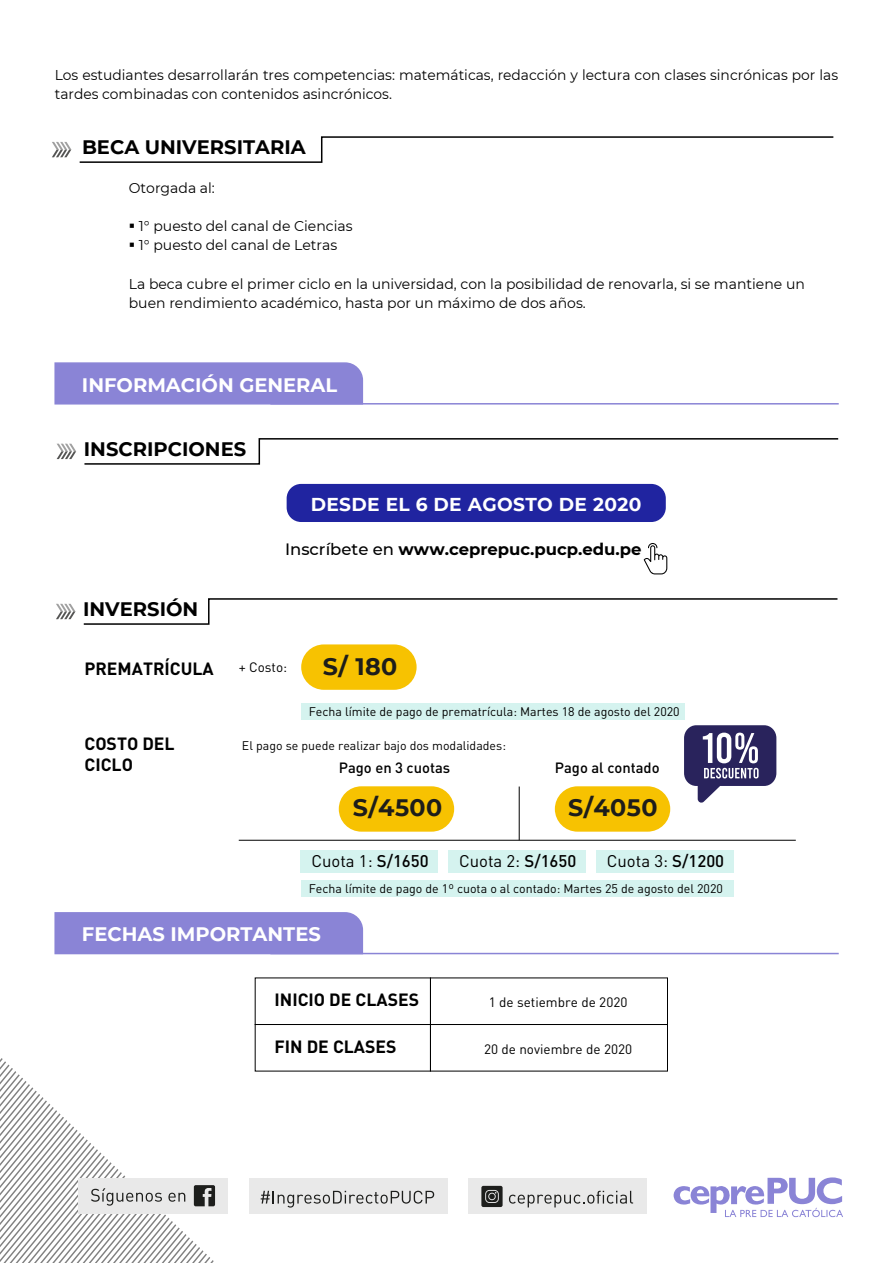
<style>
.page{position:relative;width:893px;height:1263px;background:#fff}
.page>*{position:absolute;margin:0;border:0;box-sizing:border-box;transform-origin:0 0}
.t1{font:700 23.85px "Montserrat";letter-spacing:.02em;color:#1d1d1b}
.t2{font:700 19.5px "Montserrat";color:#000}
.t3{font:700 19.5px "Montserrat";color:#fff}
.t4{font:700 18.6px "Montserrat";letter-spacing:.02em;color:#fff}
.t5{font:700 17.55px/21px "DINOT";color:#000}
.t6{font:16.8px "DINOT";color:#000}
.t7{font:700 16.5px "Montserrat";color:#000}
.t8{font:500 14.7px "DINOT";color:#000}
.t9{font:14.25px/19.2px "Montserrat";color:#000}
.t10{font:13.5px "DINOT";color:#000}
.t11{font:12.3px "DINOT";color:#000}
.s1{font-weight:500}
</style>
<div class="page">
<svg style="left:674px;top:1177px;width:169px;height:40px"></svg>
<svg style="left:684px;top:725px;width:92px;height:78px"></svg>
<hr style="left:519px;top:786px;width:1px;height:54px;background:#000">
<hr style="left:239px;top:840px;width:557px;height:1px;background:#000">
<div style="left:301px;top:880px;width:433px;height:17px;background:#d5f3ef"></div>
<div style="left:301px;top:850px;width:137px;height:23px;background:#d5f3ef"></div>
<div style="left:449px;top:850px;width:137px;height:23px;background:#d5f3ef"></div>
<div style="left:596px;top:850px;width:137px;height:23px;background:#d5f3ef"></div>
<div style="left:301px;top:703px;width:384px;height:17px;background:#d5f3ef"></div>
<svg style="left:52px;top:142px;width:19px;height:15px"></svg>
<svg style="left:79px;top:136px;width:755px;height:27px"></svg>
<svg style="left:56px;top:604px;width:19px;height:15px"></svg>
<svg style="left:83px;top:598px;width:755px;height:27px"></svg>
<div style="left:54px;top:362px;width:310px;height:43px;background:#8a84d6"></div>
<hr style="left:270px;top:403px;width:569px;height:1px;background:#8a84d6">
<div style="left:54px;top:912px;width:310px;height:43px;background:#8a84d6"></div>
<hr style="left:270px;top:953px;width:569px;height:1px;background:#8a84d6">
<svg style="left:57px;top:444px;width:19px;height:15px"></svg>
<svg style="left:84px;top:438px;width:755px;height:27px"></svg>
<div style="left:287px;top:484px;width:379px;height:38px;background:#2024a0;border-radius:14px"></div>
<svg style="left:644px;top:543px;width:23px;height:31px"></svg>
<div style="left:301px;top:644px;width:116px;height:46px;background:#f7c201;border-radius:23px"></div>
<div style="left:555px;top:786px;width:115px;height:46px;background:#f7c201;border-radius:23px"></div>
<div style="left:339px;top:786px;width:115px;height:46px;background:#f7c201;border-radius:23px"></div>
<div style="left:430px;top:1024px;width:238px;height:47px;border:1px solid #000"></div>
<div style="left:255px;top:1024px;width:176px;height:47px;border:1px solid #000"></div>
<svg style="left:0;top:1038px;width:275px;height:225px"></svg>
<div style="left:249px;top:1178px;width:199px;height:36px;background:#e9e9e9"></div>
<svg style="left:261px;top:1191px;width:173px;height:16px"></svg>
<div style="left:79px;top:1178px;width:149px;height:35px;background:#e9e9e9"></div>
<svg style="left:91px;top:1188px;width:71px;height:17px"></svg>
<svg style="left:168px;top:1193px;width:17px;height:9px"></svg>
<svg style="left:194px;top:1185px;width:21px;height:21px"></svg>
<div style="left:468px;top:1178px;width:179px;height:36px;background:#e9e9e9"></div>
<svg style="left:509px;top:1191px;width:124px;height:16px"></svg>
<div style="left:481px;top:1186px;width:22px;height:21px;background:#1d1e1c;border-radius:2px"></div>
<svg style="left:485px;top:1190px;width:14px;height:13px"></svg>
<p class="t9" style="left:55px;top:65px;width:785px">Los estudiantes desarrollarán tres competencias: matemáticas, redacción y lectura con clases sincrónicas por las tardes combinadas con contenidos asincrónicos.</p>
<h2 class="t2" style="left:82px;top:133px;width:225px">BECA UNIVERSITARIA</h2>
<p class="t9" style="left:129px;top:177px;width:88px">Otorgada al:</p>
<p class="t9" style="left:129px;top:216px;width:225px">▪ 1° puesto del canal de Ciencias</p>
<p class="t9" style="left:129px;top:235px;width:210px">▪ 1° puesto del canal de Letras</p>
<p class="t9" style="left:129px;top:273px;width:678px">La beca cubre el primer ciclo en la universidad, con la posibilidad de renovarla, si se mantiene un buen rendimiento académico, hasta por un máximo de dos años.</p>
<h2 class="t3" style="left:82px;top:371px;width:257px">INFORMACIÓN GENERAL</h2>
<h2 class="t2" style="left:84px;top:435px;width:164px">INSCRIPCIONES</h2>
<h2 class="t2" style="left:83px;top:595px;width:117px">INVERSIÓN</h2>
<h3 class="t4" style="left:311px;top:491px;width:332px">DESDE EL 6 DE AGOSTO DE 2020</h3>
<p class="t7" style="left:285px;top:537px;width:358px"><span class="s1">Inscríbete en</span> www.ceprepuc.pucp.edu.pe</p>
<p class="t5" style="left:84px;top:657px;width:131px">PREMATRÍCULA</p>
<p class="t5" style="left:84px;top:733px;width:92px">COSTO DEL<br>CICLO</p>
<p class="t10" style="left:239px;top:659px;width:50px">+ Costo:</p>
<h1 class="t1" style="left:323px;top:649px;width:76px">S/ 180</h1>
<p class="t11" style="left:309px;top:704px;width:372px">Fecha límite de pago de prematrícula: Martes 18 de agosto del 2020</p>
<p class="t11" style="left:242px;top:738px;width:266px">El pago se puede realizar bajo dos modalidades:</p>
<p class="t8" style="left:339px;top:759px;width:113px">Pago en 3 cuotas</p>
<p class="t8" style="left:555px;top:759px;width:106px">Pago al contado</p>
<h1 class="t1" style="left:353px;top:791px;width:91px">S/4500</h1>
<h1 class="t1" style="left:568px;top:791px;width:91px">S/4050</h1>
<p class="t6" style="left:311px;top:851px;width:119px">Cuota 1: <span class="s1">S/1650</span></p>
<p class="t6" style="left:459px;top:851px;width:119px">Cuota 2: <span class="s1">S/1650</span></p>
<p class="t6" style="left:607px;top:851px;width:119px">Cuota 3: <span class="s1">S/1200</span></p>
<p class="t11" style="left:309px;top:881px;width:416px">Fecha límite de pago de 1º cuota o al contado: Martes 25 de agosto del 2020</p>
<h2 class="t3" style="left:82px;top:920px;width:240px">FECHAS IMPORTANTES</h2>
<p class="t5" style="left:274px;top:989px;width:146px">INICIO DE CLASES</p>
<p class="t5" style="left:274px;top:1035px;width:124px">FIN DE CLASES</p>
<p class="t10" style="left:489px;top:994px;width:140px">1 de setiembre de 2020</p>
<p class="t10" style="left:484px;top:1041px;width:150px">20 de noviembre de 2020</p>
</div>
